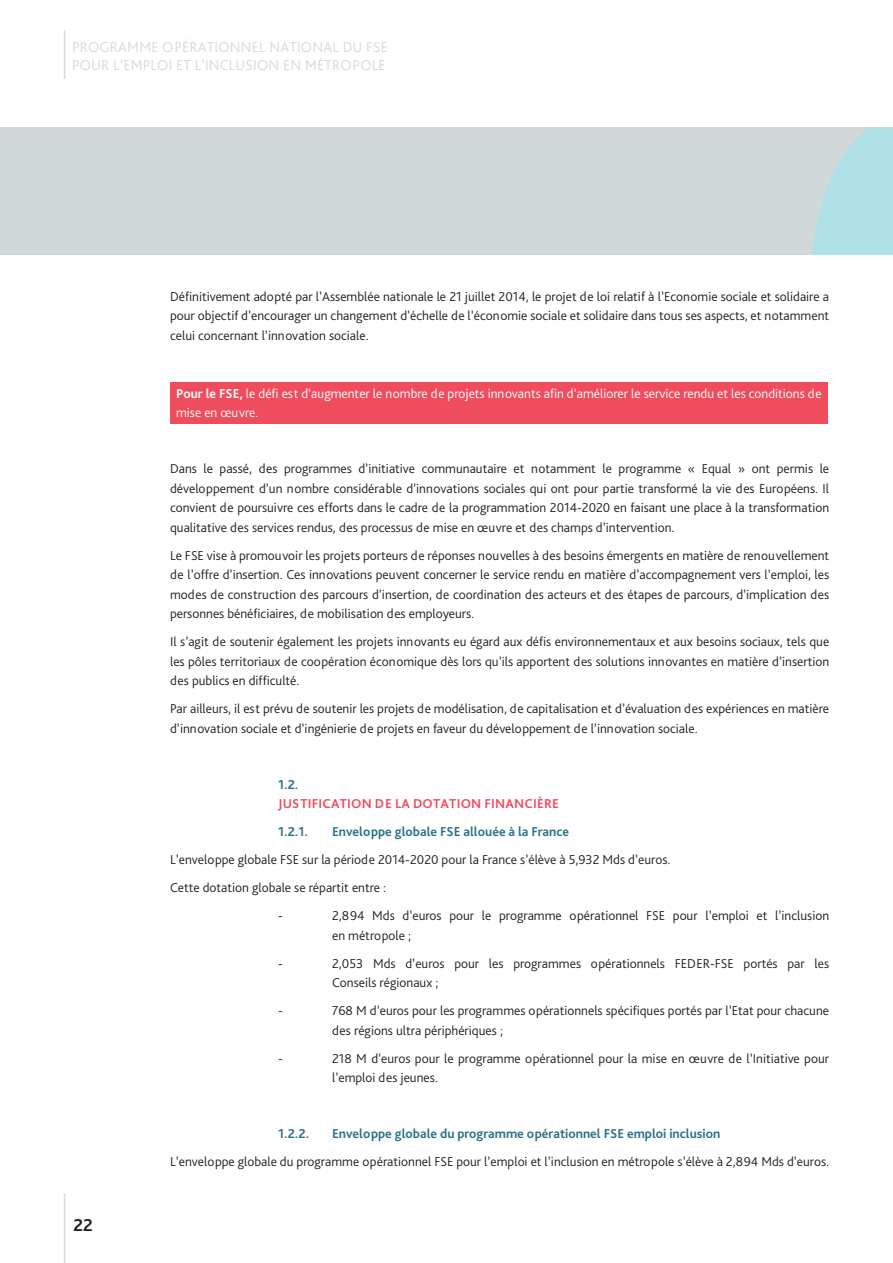
<style>
.page{position:relative;width:893px;height:1263px;background:#fff}
.page>*{position:absolute;margin:0;border:0;box-sizing:border-box;transform-origin:0 0}
.t1{font:700 18px "Bliss Pro";color:#231f20}
.t2{font:300 15px/18px "Bliss Pro";letter-spacing:.015em;color:#d6d9da}
.t3{font:300 13.5px/19.5px "Bliss Pro";color:#231f20}
.t4{font:300 13.5px/19.5px "Bliss Pro";color:#fff}
.t5{font:700 13.5px "Bliss Pro";color:#2a718a}
.t6{font:700 13.5px "Bliss Pro";letter-spacing:.015em;color:#ef4d5e}
.s1{font-weight:700}
</style>
<div class="page">
<hr style="left:64px;top:30px;width:1px;height:49px;background:#d6d9da">
<div style="left:0;top:128px;width:893px;height:127px;background:#d1d8d8"></div>
<svg style="left:811px;top:128px;width:82px;height:127px"></svg>
<hr style="left:64px;top:1194px;width:1px;height:69px;background:#d6d9da">
<div style="left:170px;top:382px;width:658px;height:41px;background:#ef4d5e"></div>
<p class="t2" style="left:72px;top:38px;width:317px">PROGRAMME OPÉRATIONNEL NATIONAL DU FSE<br>POUR L’EMPLOI ET L’INCLUSION EN MÉTROPOLE</p>
<p class="t3" style="left:170px;top:286px;width:661px;text-align:justify">Définitivement adopté par l’Assemblée nationale le 21 juillet 2014, le projet de loi relatif à l’Economie sociale et solidaire a pour objectif d’encourager un changement d’échelle de l’économie sociale et solidaire dans tous ses aspects, et notamment celui concernant l’innovation sociale.</p>
<p class="t4" style="left:176px;top:383px;width:647px"><span class="s1">Pour le FSE,</span> le défi est d’augmenter le nombre de projets innovants afin d’améliorer le service rendu et les conditions de mise en œuvre.</p>
<p class="t3" style="left:170px;top:459px;width:661px;text-align:justify">Dans le passé, des programmes d’initiative communautaire et notamment le programme « Equal » ont permis le développement d’un nombre considérable d’innovations sociales qui ont pour partie transformé la vie des Européens. Il convient de poursuivre ces efforts dans le cadre de la programmation 2014-2020 en faisant une place à la transformation qualitative des services rendus, des processus de mise en œuvre et des champs d’intervention.</p>
<p class="t3" style="left:170px;top:545px;width:661px;text-align:justify">Le FSE vise à promouvoir les projets porteurs de réponses nouvelles à des besoins émergents en matière de renouvellement de l’offre d’insertion. Ces innovations peuvent concerner le service rendu en matière d’accompagnement vers l’emploi, les modes de construction des parcours d’insertion, de coordination des acteurs et des étapes de parcours, d’implication des personnes bénéficiaires, de mobilisation des employeurs.</p>
<p class="t3" style="left:170px;top:632px;width:661px;text-align:justify">Il s’agit de soutenir également les projets innovants eu égard aux défis environnementaux et aux besoins sociaux, tels que les pôles territoriaux de coopération économique dès lors qu’ils apportent des solutions innovantes en matière d’insertion des publics en difficulté.</p>
<p class="t3" style="left:170px;top:699px;width:661px">Par ailleurs, il est prévu de soutenir les projets de modélisation, de capitalisation et d’évaluation des expériences en matière d’innovation sociale et d’ingénierie de projets en faveur du développement de l’innovation sociale.</p>
<p class="t5" style="left:278px;top:776px;width:22px">1.2.</p>
<p class="t6" style="left:278px;top:795px;width:282px">JUSTIFICATION DE LA DOTATION FINANCIÈRE</p>
<p class="t5" style="left:278px;top:823px;width:31px">1.2.1.</p>
<p class="t5" style="left:332px;top:823px;width:238px">Enveloppe globale FSE allouée à la France</p>
<p class="t3" style="left:170px;top:850px;width:502px">L’enveloppe globale FSE sur la période 2014-2020 pour la France s’élève à 5,932 Mds d’euros.</p>
<p class="t3" style="left:170px;top:878px;width:218px">Cette dotation globale se répartit entre :</p>
<p class="t3" style="left:278px;top:906px;width:6px">-</p>
<p class="t3" style="left:332px;top:906px;width:499px">2,894 Mds d’euros pour le programme opérationnel FSE pour l’emploi et l’inclusion en métropole ;</p>
<p class="t3" style="left:278px;top:953px;width:6px">-</p>
<p class="t3" style="left:332px;top:953px;width:499px">2,053 Mds d’euros pour les programmes opérationnels FEDER-FSE portés par les<br>Conseils régionaux ;</p>
<p class="t3" style="left:278px;top:1001px;width:6px">-</p>
<p class="t3" style="left:332px;top:1001px;width:499px">768 M d’euros pour les programmes opérationnels spécifiques portés par l’Etat pour chacune des régions ultra périphériques ;</p>
<p class="t3" style="left:278px;top:1048px;width:6px">-</p>
<p class="t3" style="left:332px;top:1048px;width:499px">218 M d’euros pour le programme opérationnel pour la mise en œuvre de l’Initiative pour l’emploi des jeunes.</p>
<h1 class="t1" style="left:74px;top:1213px;width:21px">22</h1>
<p class="t5" style="left:278px;top:1125px;width:33px">1.2.2.</p>
<p class="t5" style="left:332px;top:1125px;width:390px">Enveloppe globale du programme opérationnel FSE emploi inclusion</p>
<p class="t3" style="left:170px;top:1152px;width:661px">L’enveloppe globale du programme opérationnel FSE pour l’emploi et l’inclusion en métropole s’élève à 2,894 Mds d’euros.</p>
</div>
